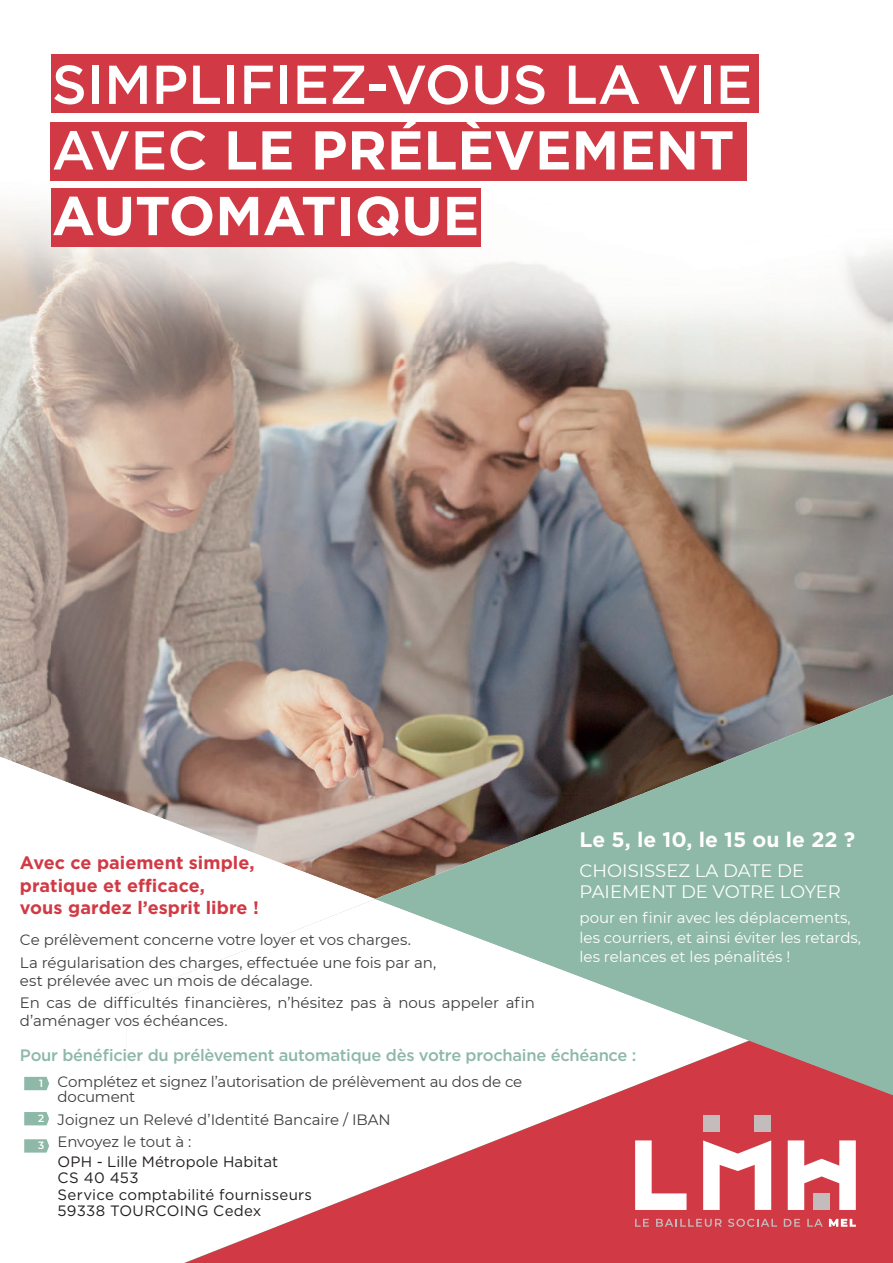
<style>
.page{position:relative;width:893px;height:1263px;background:#fff}
.page>*{position:absolute;margin:0;border:0;box-sizing:border-box;transform-origin:0 0}
.t1{font:500 54.6px/65.6px "Gotham";color:#fff}
.t2{font:700 21px "Gotham";color:#fff}
.t3{font:700 18px/22.5px "Gotham";letter-spacing:.005em;color:#d13a44}
.t4{font:18px/21px "Montserrat";color:#fff}
.t5{font:500 16.5px "Gotham";letter-spacing:-.015em;color:#8eb8a7}
.t6{font:15px/22.5px "Montserrat";letter-spacing:-.005em;color:#3e3e3f}
.t7{font:15px/19.5px "Montserrat";color:#fff}
.t8{font:15px/16.5px "Gotham";letter-spacing:.01em;color:#231f20}
.t9{font:600 10.5px "Montserrat";color:#fff}
.s1{font-weight:700}
</style>
<div class="page">
<img style="left:53px;top:54px;width:840px;height:686px">
<img style="left:0;top:122px;width:53px;height:635px">
<img style="left:52px;top:740px;width:75px;height:17px">
<div style="left:51px;top:54px;width:707px;height:59px;background:#d13a44"></div>
<div style="left:51px;top:122px;width:696px;height:58px;background:#d13a44"></div>
<div style="left:51px;top:188px;width:429px;height:59px;background:#d13a44"></div>
<img style="left:127px;top:695px;width:766px;height:345px">
<img style="left:1px;top:757px;width:374px;height:142px">
<svg style="left:127px;top:899px;width:622px;height:141px"></svg>
<svg style="left:184px;top:1040px;width:709px;height:223px;fill:#d13a44"></svg>
<svg style="left:24px;top:1077px;width:25px;height:13px"></svg>
<svg style="left:24px;top:1112px;width:25px;height:13px"></svg>
<svg style="left:24px;top:1139px;width:25px;height:13px"></svg>
<svg style="left:703px;top:1140px;width:68px;height:70px"></svg>
<svg style="left:788px;top:1140px;width:68px;height:70px"></svg>
<svg style="left:635px;top:1140px;width:51px;height:70px"></svg>
<div style="left:703px;top:1115px;width:17px;height:17px;background:#c4bbbc"></div>
<div style="left:755px;top:1115px;width:16px;height:17px;background:#c4bbbc"></div>
<div style="left:813px;top:1193px;width:17px;height:17px;background:#c4bbbc"></div>
<svg style="left:635px;top:1219px;width:14px;height:8px"></svg>
<svg style="left:656px;top:1219px;width:66px;height:8px"></svg>
<svg style="left:728px;top:1219px;width:49px;height:8px"></svg>
<svg style="left:784px;top:1219px;width:16px;height:8px"></svg>
<svg style="left:807px;top:1219px;width:16px;height:8px"></svg>
<svg style="left:829px;top:1219px;width:27px;height:8px"></svg>
<h1 class="t1" style="left:52px;top:55px;width:702px">SIMPLIFIEZ-VOUS LA VIE<br>AVEC <span class="s1">LE PRÉLÈVEMENT<br>AUTOMATIQUE</span></h1>
<p class="t3" style="left:20px;top:852px;width:240px">Avec ce paiement simple, pratique et efficace,<br>vous gardez l’esprit libre !</p>
<p class="t6" style="left:20px;top:930px;width:418px">Ce prélèvement concerne votre loyer et vos charges.<br>La régularisation des charges, effectuée une fois par an,</p>
<p class="t6" style="left:20px;top:970px;width:516px">est prélevée avec un mois de décalage.<br>En cas de difficultés financières, n’hésitez pas à nous appeler afin</p>
<p class="t6" style="left:20px;top:1009px;width:209px">d’aménager vos échéances.</p>
<h2 class="t2" style="left:580px;top:827px;width:277px">Le 5, le 10, le 15 ou le 22 ?</h2>
<p class="t4" style="left:580px;top:859px;width:263px">CHOISISSEZ LA DATE DE<br>PAIEMENT DE VOTRE LOYER</p>
<p class="t7" style="left:580px;top:908px;width:283px">pour en finir avec les déplacements, les courriers, et ainsi éviter les retards, les relances et les pénalités !</p>
<p class="t5" style="left:20px;top:1048px;width:618px">Pour bénéficier du prélèvement automatique dès votre prochaine échéance :</p>
<p class="t9" style="left:39px;top:1077px;width:6px">1</p>
<p class="t9" style="left:38px;top:1113px;width:8px">2</p>
<p class="t9" style="left:38px;top:1140px;width:8px">3</p>
<p class="t6" style="left:58px;top:1074px;width:466px;line-height:15px">Complétez et signez l’autorisation de prélèvement au dos de ce document</p>
<p class="t6" style="left:58px;top:1107px;width:335px">Joignez un Relevé d’Identité Bancaire / IBAN<br>Envoyez le tout à :</p>
<p class="t8" style="left:58px;top:1154px;width:256px">OPH - Lille Métropole Habitat<br>CS 40 453<br>Service comptabilité fournisseurs<br>59338 TOURCOING Cedex</p>
</div>
